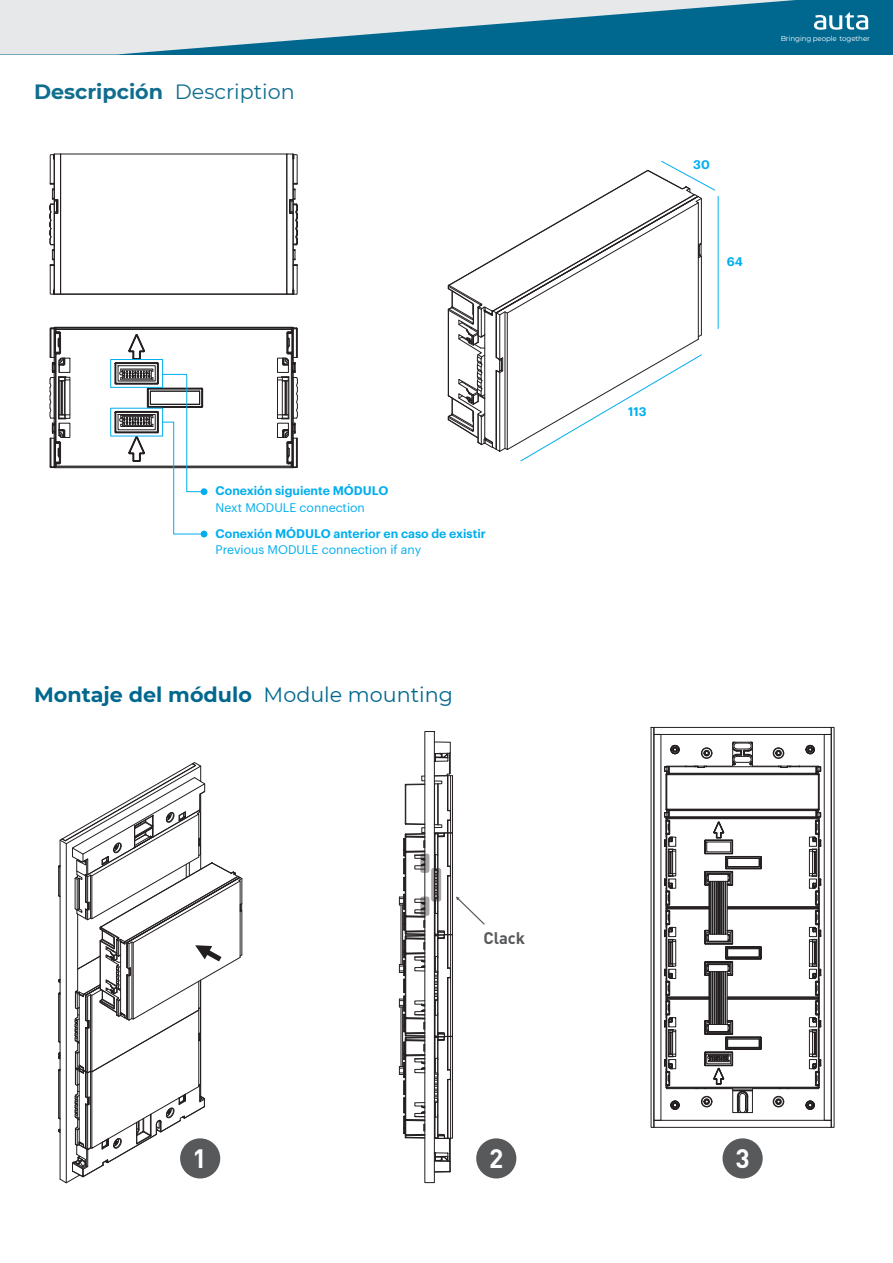
<style>
.page{position:relative;width:893px;height:1263px;background:#fff}
.page>*{position:absolute;margin:0;border:0;box-sizing:border-box;transform-origin:0 0}
.t1{font:700 26.25px "DIN Pro";color:#fff}
.t2{font:700 20.7px "Montserrat";color:#00688f}
.t3{font:700 20.7px "Montserrat";color:#106d8e}
.t4{font:700 16.65px "DIN Pro";color:#58595b}
.t5{font:600 12.3px "Graphik";color:#00aeef}
.t6{font:12.3px "Graphik";color:#00aeef}
.t7{font:7.2px "Montserrat";letter-spacing:-.015em;color:#fff}
.s1{font-weight:400}
</style>
<div class="page">
<svg style="left:0;top:0;width:893px;height:54px;background:#78aabe"></svg>
<svg style="left:59px;top:762px;width:183px;height:421px"></svg>
<div style="left:722px;top:1138px;width:41px;height:40px;background:#58595b;border-radius:50%"></div>
<div style="left:831px;top:727px;width:3px;height:400px;border:1px solid #231f20"></div>
<div style="left:651px;top:727px;width:3px;height:400px;border:1px solid #231f20"></div>
<div style="left:654px;top:1120px;width:177px;height:7px;border:1px solid #231f20"></div>
<div style="left:654px;top:727px;width:177px;height:8px;border:1px solid #231f20"></div>
<div style="left:824px;top:734px;width:7px;height:386px;border:1px solid #231f20"></div>
<hr style="left:666px;top:774px;width:1px;height:35px;background:#231f20">
<hr style="left:819px;top:774px;width:1px;height:35px;background:#231f20">
<svg style="left:664px;top:742px;width:157px;height:33px"></svg>
<svg style="left:664px;top:809px;width:158px;height:304px"></svg>
<div style="left:476px;top:1138px;width:40px;height:40px;background:#58595b;border-radius:50%"></div>
<hr style="left:450px;top:742px;width:1px;height:31px;background:#231f20">
<svg style="left:434px;top:742px;width:16px;height:1px"></svg>
<hr style="left:450px;top:1139px;width:1px;height:32px;background:#231f20">
<div style="left:434px;top:1161px;width:16px;height:11px;border:1px solid #231f20"></div>
<svg style="left:434px;top:1171px;width:17px;height:1px"></svg>
<hr style="left:405px;top:785px;width:1px;height:39px;background:#231f20">
<svg style="left:405px;top:776px;width:20px;height:9px"></svg>
<svg style="left:399px;top:823px;width:26px;height:315px"></svg>
<hr style="left:401px;top:905px;width:1px;height:59px;background:#231f20">
<hr style="left:402px;top:905px;width:1px;height:59px;background:#231f20">
<svg style="left:434px;top:752px;width:52px;height:410px"></svg>
<div style="left:431px;top:868px;width:10px;height:33px;background:#231f20;border-radius:2px;opacity:.4"></div>
<div style="left:420px;top:853px;width:9px;height:20px;background:#231f20;border-radius:2px;opacity:.4"></div>
<div style="left:420px;top:896px;width:9px;height:20px;background:#231f20;border-radius:2px;opacity:.4"></div>
<svg style="left:49px;top:153px;width:249px;height:142px"></svg>
<svg style="left:49px;top:327px;width:249px;height:210px"></svg>
<div style="left:110px;top:359px;width:53px;height:29px;border:1px solid #00aeef"></div>
<div style="left:110px;top:408px;width:53px;height:28px;border:1px solid #00aeef"></div>
<hr style="left:718px;top:196px;width:1px;height:133px;background:#00aeef">
<svg style="left:448px;top:160px;width:268px;height:302px"></svg>
<h2 class="t3" style="left:34px;top:79px;width:262px">Descripción <span class="s1">Description</span></h2>
<p class="t5" style="left:216px;top:485px;width:174px">Conexión siguiente MÓDULO</p>
<p class="t6" style="left:216px;top:502px;width:151px">Next MODULE connection</p>
<p class="t5" style="left:216px;top:527px;width:272px">Conexión MÓDULO anterior en caso de existir</p>
<p class="t6" style="left:216px;top:544px;width:207px">Previous MODULE connection if any</p>
<h2 class="t2" style="left:34px;top:681px;width:420px">Montaje del módulo <span class="s1">Module mounting</span></h2>
<p class="t7" style="left:781px;top:34px;width:91px">Bringing people together</p>
<p class="t5" style="left:693px;top:159px;width:18px">30</p>
<p class="t5" style="left:727px;top:256px;width:18px">64</p>
<p class="t5" style="left:628px;top:406px;width:20px">113</p>
<h3 class="t4" style="left:483px;top:932px;width:43px">Clack</h3>
<h1 class="t1" style="left:193px;top:1149px;width:16px">1</h1>
<h1 class="t1" style="left:489px;top:1149px;width:16px">2</h1>
<h1 class="t1" style="left:735px;top:1149px;width:16px">3</h1>
</div>
